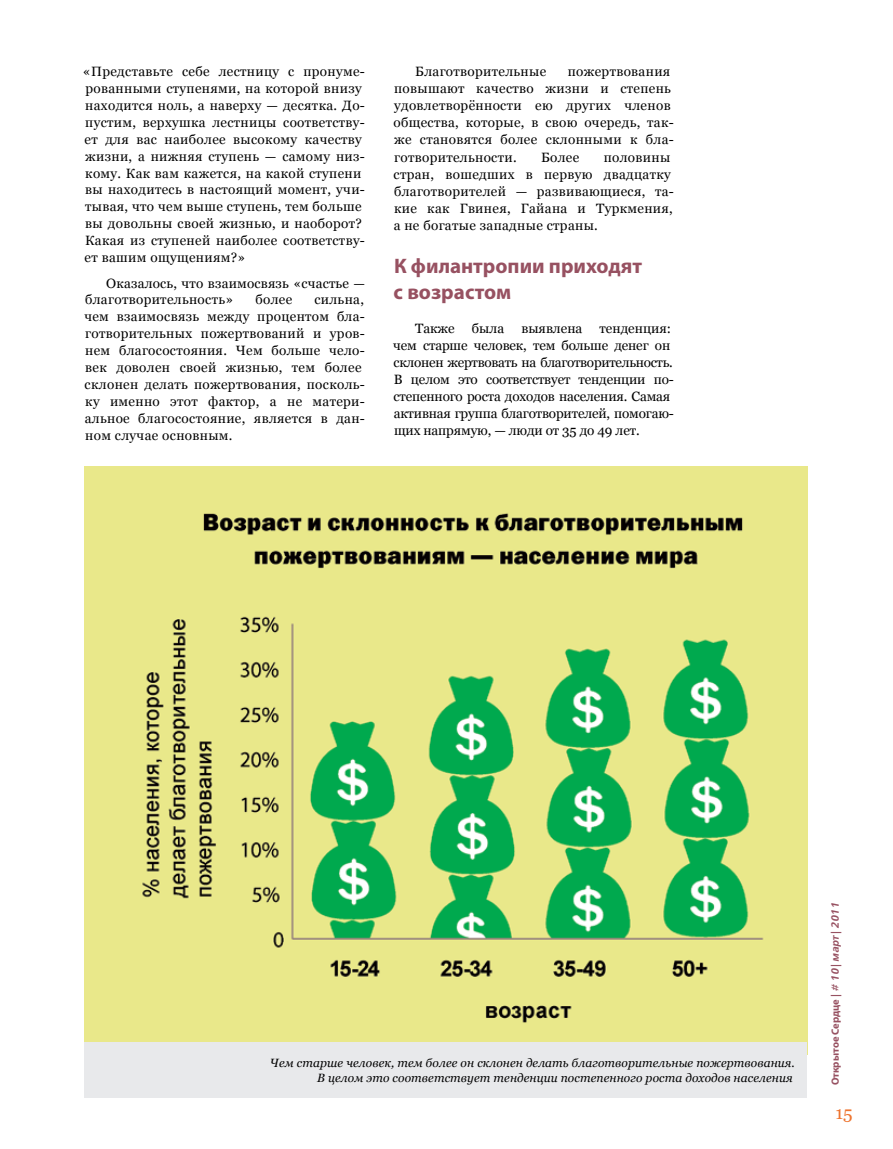
<style>
.page{position:relative;width:893px;height:1149px;background:#fff}
.page>*{position:absolute;margin:0;border:0;box-sizing:border-box;transform-origin:0 0}
.t1{font:700 21px/25.8px "Myriad Pro";color:#975161}
.t2{font:18px "Georgia";color:#ee7530}
.t3{font:13.5px/17px "Georgia";letter-spacing:.025em;color:#000}
.t4{font:13.5px/17.1px "Georgia";letter-spacing:-.01em;color:#000}
.t5{font:13.5px "Georgia";color:#000}
.t6{font:italic 12px/15px "Georgia";letter-spacing:.01em;color:#000;text-align:right}
.t7{font:700 10.5px "Myriad Pro";color:#975161}
.s1{font-family:"Free Set Demibold C";font-weight:400;font-style:italic}
</style>
<div class="page">
<img style="left:84px;top:466px;width:723px;height:576px">
<div style="left:84px;top:1042px;width:723px;height:55px;background:#e8e9eb"></div>
<p class="t3" style="left:83px;top:63px;width:284px">«Представьте себе лестницу с пронуме&shy;рованными ступенями, на которой внизу находится ноль, а наверху — десятка. До&shy;пустим, верхушка лестницы соответству&shy;ет для вас наиболее высокому качеству жизни, а нижняя ступень — самому низ&shy;кому. Как вам кажется, на какой ступени вы находитесь в настоящий момент, учи&shy;тывая, что чем выше ступень, тем больше вы довольны своей жизнью, и наоборот?<br>Какая из ступеней наиболее соответству&shy;ет вашим ощущениям?»</p>
<p class="t3" style="left:85px;top:274px;width:281px;text-indent:21px">Оказалось, что взаимосвязь «счастье — благотворительность»</p>
<p class="t3" style="left:255px;top:291px;width:38px">более</p>
<p class="t3" style="left:84px;top:291px;width:282px;text-indent:230px">сильна, чем взаимосвязь между процентом бла&shy;готворительных пожертвований и уров&shy;нем благосостояния. Чем больше чело&shy;век доволен своей жизнью, тем более склонен делать пожертвования, посколь&shy;ку именно этот фактор, а не матери&shy;альное благосостояние, является в дан&shy;ном случае основным.</p>
<p class="t3" style="left:415px;top:63px;width:133px">Благотворительные</p>
<p class="t3" style="left:394px;top:63px;width:282px;text-indent:174px">пожертвования повышают качество жизни и степень удовлетворённости ею других членов общества, которые, в свою очередь, так&shy;же становятся более склонными к бла&shy;готворительности.</p>
<p class="t3" style="left:541px;top:148px;width:40px">Более</p>
<p class="t3" style="left:394px;top:148px;width:282px;text-indent:210px">половины стран, вошедших в первую двадцатку благотворителей — развивающиеся, та&shy;кие как Гвинея, Гайана и Туркмения, а не богатые западные страны.</p>
<h1 class="t1" style="left:394px;top:252px;width:250px">К филантропии приходят с возрастом</h1>
<p class="t3" style="left:415px;top:319px;width:41px">Также</p>
<p class="t3" style="left:472px;top:319px;width:34px">была</p>
<p class="t5" style="left:521px;top:320px;width:63px">выявлена</p>
<p class="t4" style="left:393px;top:319px;width:282px;text-indent:206px">тенденция: чем старше человек, тем больше денег он склонен жертвовать на благотворительность.<br>В целом это соответствует тенденции по&shy;степенного роста доходов населения. Самая активная группа благотворителей, помогаю&shy;щих напрямую, — люди от 35 до 49 лет.</p>
<p class="t6" style="left:270px;top:1054px;width:526px">Чем старше человек, тем более он склонен делать благотворительные пожертвования.<br>В целом это соответствует тенденции постепенного роста доходов населения</p>
<p class="t7" style="left:828px;top:1085px;width:184px;rotate:-90deg">Открытое Сердце | <span class="s1"># 10</span> | <span class="s1">март</span> | <span class="s1">2011</span></p>
<h2 class="t2" style="left:835px;top:1102px;width:19px">15</h2>
</div>
